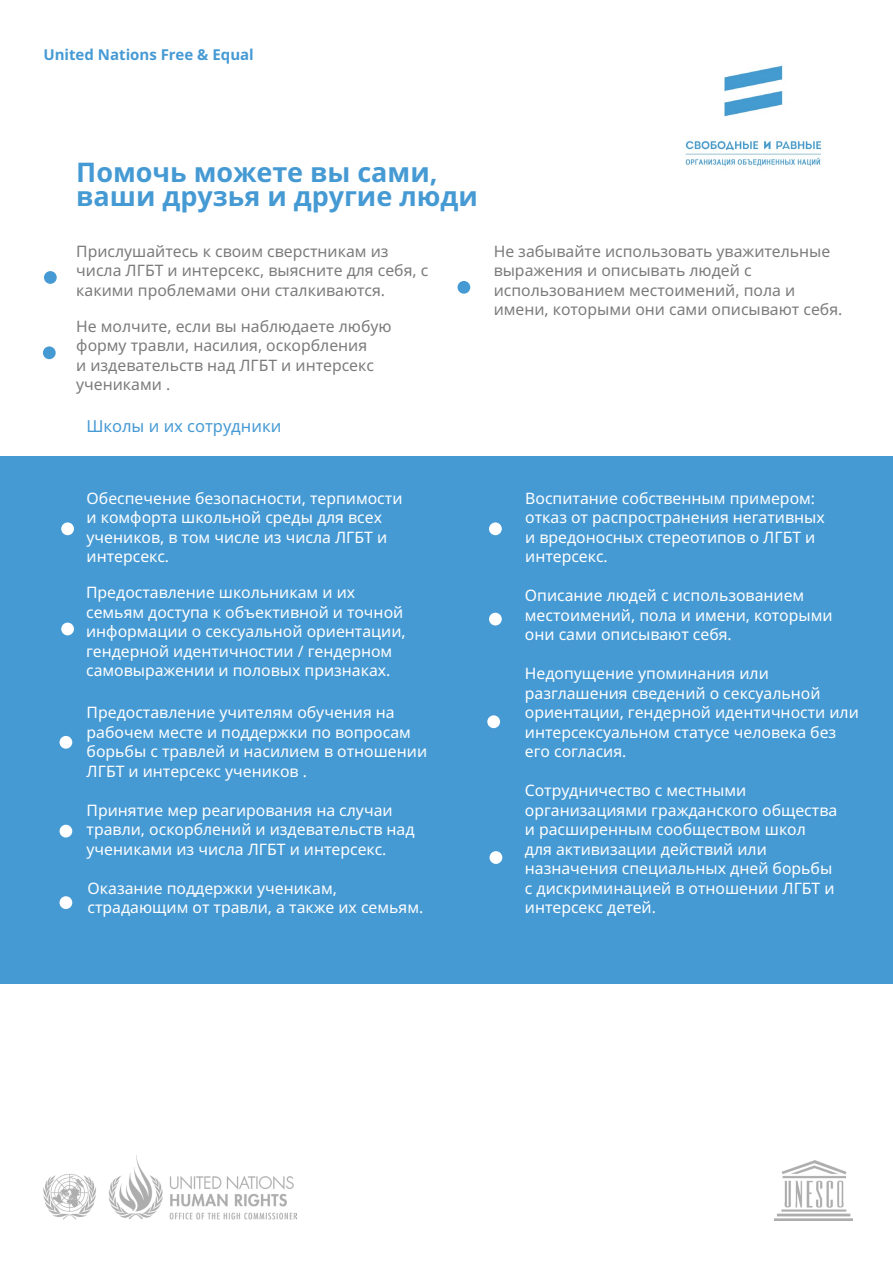
<style>
.page{position:relative;width:893px;height:1263px;background:#fff}
.page>*{position:absolute;margin:0;border:0;box-sizing:border-box;transform-origin:0 0}
.t1{font:700 27px/24px "Noto Sans UI";color:#469ad4}
.t2{font:16.5px "Noto Sans UI";color:#469ad4}
.t3{font:15.75px/19.5px "Noto Sans UI";color:#fff}
.t4{font:15.75px/19.5px "Noto Sans UI";color:#7c7b7b}
.t5{font:700 15px "Noto Sans UI";color:#469ad4}
</style>
<div class="page">
<img style="left:43px;top:1155px;width:254px;height:65px">
<img style="left:774px;top:1161px;width:79px;height:59px">
<img style="left:685px;top:65px;width:137px;height:101px">
<div style="left:0;top:456px;width:893px;height:528px;background:#469ad4"></div>
<div style="left:44px;top:271px;width:13px;height:13px;background:#469ad4;border-radius:50%"></div>
<div style="left:43px;top:346px;width:13px;height:13px;background:#469ad4;border-radius:50%"></div>
<div style="left:457px;top:281px;width:13px;height:13px;background:#469ad4;border-radius:50%"></div>
<div style="left:61px;top:522px;width:13px;height:13px;background:#fff;border-radius:50%"></div>
<div style="left:61px;top:623px;width:13px;height:12px;background:#fff;border-radius:50%"></div>
<div style="left:60px;top:736px;width:12px;height:13px;background:#fff;border-radius:50%"></div>
<div style="left:489px;top:522px;width:13px;height:13px;background:#fff;border-radius:50%"></div>
<div style="left:489px;top:613px;width:13px;height:12px;background:#fff;border-radius:50%"></div>
<div style="left:487px;top:715px;width:13px;height:13px;background:#fff;border-radius:50%"></div>
<div style="left:490px;top:851px;width:12px;height:13px;background:#fff;border-radius:50%"></div>
<div style="left:60px;top:825px;width:12px;height:12px;background:#fff;border-radius:50%"></div>
<div style="left:60px;top:896px;width:12px;height:13px;background:#fff;border-radius:50%"></div>
<p class="t5" style="left:43px;top:44px;width:212px">United Nations Free &amp; Equal</p>
<h1 class="t1" style="left:76px;top:159px;width:403px">Помочь можете вы сами, ваши друзья и другие люди</h1>
<p class="t4" style="left:76px;top:241px;width:354px">Прислушайтесь к своим сверстникам из числа ЛГБТ и интерсекс, выясните для себя, с какими проблемами они сталкиваются.</p>
<p class="t4" style="left:76px;top:316px;width:317px">Не молчите, если вы наблюдаете любую форму травли, насилия, оскорбления<br>и издевательств над ЛГБТ и интерсекс учениками .</p>
<p class="t2" style="left:86px;top:415px;width:196px">Школы и их сотрудники</p>
<p class="t4" style="left:494px;top:241px;width:350px">Не забывайте использовать уважительные выражения и описывать людей с использованием местоимений, пола и имени, которыми они сами описывают себя.</p>
<p class="t3" style="left:87px;top:488px;width:317px">Обеспечение безопасности, терпимости и комфорта школьной среды для всех учеников, в том числе из числа ЛГБТ и интерсекс.</p>
<p class="t3" style="left:86px;top:582px;width:321px">Предоставление школьникам и их семьям доступа к объективной и точной информации о сексуальной ориентации, гендерной идентичностии / гендерном самовыражении и половых признаках.</p>
<p class="t3" style="left:87px;top:702px;width:342px">Предоставление учителям обучения на рабочем месте и поддержки по вопросам борьбы с травлей и насилием в отношении ЛГБТ и интерсекс учеников .</p>
<p class="t3" style="left:87px;top:800px;width:329px">Принятие мер реагирования на случаи травли, оскорблений и издевательств над учениками из числа ЛГБТ и интерсекс.</p>
<p class="t3" style="left:88px;top:878px;width:337px">Оказание поддержки ученикам, страдающим от травли, а также их семьям.</p>
<p class="t3" style="left:525px;top:488px;width:301px">Воспитание собственным примером: отказ от распространения негативных и вредоносных стереотипов о ЛГБТ и интерсекс.</p>
<p class="t3" style="left:525px;top:585px;width:309px">Описание людей с использованием местоимений, пола и имени, которыми они сами описывают себя.</p>
<p class="t3" style="left:525px;top:663px;width:335px">Недопущение упоминания или разглашения сведений о сексуальной ориентации, гендерной идентичности или интерсексуальном статусе человека без его согласия.</p>
<p class="t3" style="left:525px;top:780px;width:314px">Сотрудничество с местными организациями гражданского общества и расширенным сообществом школ<br>для активизации действий или назначения специальных дней борьбы с дискриминацией в отношении ЛГБТ и интерсекс детей.</p>
</div>
